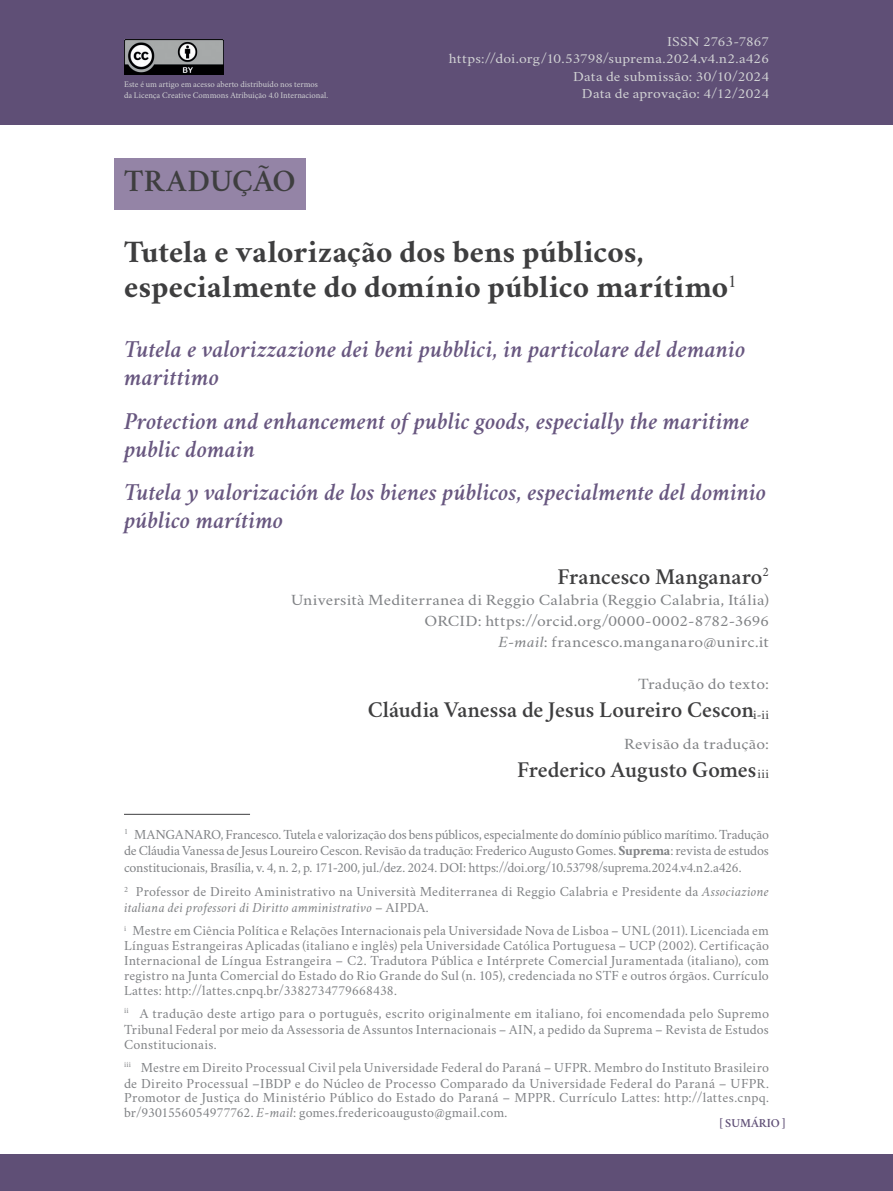
<style>
.page{position:relative;width:893px;height:1191px;background:#fff}
.page>*{position:absolute;margin:0;border:0;box-sizing:border-box;transform-origin:0 0}
.TITULO_DO_ARTIGO{font:700 31.5px/35px "Crimson";letter-spacing:.005em;color:#3e3e3f}
.Tt_barra_de_cor{font:600 31.5px "Crimson";letter-spacing:.015em;color:#3e3e3f}
.SUBTITULO_DO_ARTIGO{font:italic 600 24.5px/28px "Crimson";color:#685780}
.nome_AUTOR{font:600 22.75px "Crimson";color:#3e3e3f}
.info_AUTOR{font:15.75px "Crimson";letter-spacing:.015em;color:#808285;scale:1.12 1}
.FOOTNOTE{font:14px/14.9px "Crimson";letter-spacing:.01em;color:#808285;text-align:justify}
.ISSN___DATA{font:14px/17.5px "Crimson";letter-spacing:.01em;color:#d1d2d4;text-align:right;scale:1.12 1}
.nome_AUTOR-2{font:13.3px "Crimson";color:#3e3e3f}
.t1{font:600 12.25px "Crimson";color:#5f4f76}
.t2{font:8.75px/10.5px "Crimson";color:#d1d2d4}
.s1{font-style:italic}
.s2{font-weight:700}
</style>
<div class="page">
<div style="left:0;top:1154px;width:893px;height:37px;background:#5f4f76"></div>
<div style="left:0;top:0;width:893px;height:124px;background:#5f4f76"></div>
<img style="left:124px;top:40px;width:99px;height:35px">
<div style="left:114px;top:159px;width:191px;height:51px;background:#9484a6"></div>
<hr style="left:124px;top:814px;width:126px;height:1px;background:#3e3e3f">
<p class="t2" style="left:124px;top:78px;width:206px">Este é um artigo em acesso aberto distribuído nos termos da Licença Creative Commons Atribuição 4.0 Internacional.</p>
<p class="Tt_barra_de_cor" style="left:124px;top:158px;width:173px">TRADUÇÃO</p>
<p class="ISSN___DATA" style="left:449px;top:31px;width:287px">ISSN 2763-7867 https://doi.org/10.53798/suprema.2024.v4.n2.a426</p>
<p class="ISSN___DATA" style="left:573px;top:66px;width:176px">Data de submissão: 30/10/2024</p>
<p class="ISSN___DATA" style="left:582px;top:83px;width:168px">Data de aprovação: 4/12/2024</p>
<p class="TITULO_DO_ARTIGO" style="left:124px;top:234px;width:614px">Tutela e valorização dos bens públicos, especialmente do domínio público marítimo<sup>1</sup></p>
<p class="SUBTITULO_DO_ARTIGO" style="left:124px;top:335px;width:623px">Tutela e valorizzazione dei beni pubblici, in particolare del demanio marittimo</p>
<p class="SUBTITULO_DO_ARTIGO" style="left:124px;top:407px;width:627px">Protection and enhancement of public goods, especially the maritime public domain</p>
<p class="SUBTITULO_DO_ARTIGO" style="left:124px;top:478px;width:644px">Tutela y valorización de los bienes públicos, especialmente del dominio público marítimo</p>
<p class="nome_AUTOR" style="left:557px;top:560px;width:213px">Francesco Manganaro<sup>2</sup></p>
<p class="info_AUTOR" style="left:291px;top:587px;width:428px">Università Mediterranea di Reggio Calabria (Reggio Calabria, Itália)</p>
<p class="info_AUTOR" style="left:425px;top:608px;width:309px">ORCID: https://orcid.org/0000-0002-8782-3696</p>
<p class="info_AUTOR" style="left:498px;top:629px;width:243px"><span class="s1">E-mail</span>: francesco.manganaro@unirc.it</p>
<p class="info_AUTOR" style="left:638px;top:671px;width:118px">Tradução do texto:</p>
<p class="nome_AUTOR" style="left:368px;top:694px;width:388px">Cláudia Vanessa de Jesus Loureiro Cescon</p>
<p class="info_AUTOR" style="left:624px;top:731px;width:131px">Revisão da tradução:</p>
<p class="nome_AUTOR" style="left:517px;top:754px;width:241px">Frederico Augusto Gomes</p>
<p class="nome_AUTOR-2" style="left:753px;top:704px;width:17px">i-ii</p>
<p class="nome_AUTOR-2" style="left:758px;top:762px;width:13px">iii</p>
<p class="FOOTNOTE" style="left:124px;top:824px;width:646px;line-height:16.1px"><sup>1</sup> MANGANARO, Francesco. Tutela e valorização dos bens públicos, especialmente do domínio público marítimo. Tradução de Cláudia Vanessa de Jesus Loureiro Cescon. Revisão da tradução: Frederico Augusto Gomes. <span class="s2">Suprema</span>: revista de estudos constitucionais, Brasília, v. 4, n. 2, p. 171-200, jul./dez. 2024. DOI: https://doi.org/10.53798/suprema.2024.v4.n2.a426.</p>
<p class="FOOTNOTE" style="left:124px;top:882px;width:646px;line-height:15.8px"><sup>2</sup> Professor de Direito Aministrativo na Università Mediterranea di Reggio Calabria e Presidente da <span class="s1">Associazione italiana dei professori di Diritto amministrativo</span> – AIPDA.</p>
<p class="FOOTNOTE" style="left:124px;top:921px;width:646px"><sup>i</sup> Mestre em Ciência Política e Relações Internacionais pela Universidade Nova de Lisboa – UNL (2011). Licenciada em Línguas Estrangeiras Aplicadas (italiano e inglês) pela Universidade Católica Portuguesa – UCP (2002). Certificação Internacional de Língua Estrangeira – C2. Tradutora Pública e Intérprete Comercial Juramentada (italiano), com registro na Junta Comercial do Estado do Rio Grande do Sul (n. 105), credenciada no STF e outros órgãos. Currículo Lattes: http://lattes.cnpq.br/3382734779668438.</p>
<p class="FOOTNOTE" style="left:124px;top:1004px;width:647px;line-height:15.4px"><sup>ii</sup> A tradução deste artigo para o português, escrito originalmente em italiano, foi encomendada pelo Supremo Tribunal Federal por meio da Assessoria de Assuntos Internacionais – AIN, a pedido da Suprema – Revista de Estudos Constitucionais.</p>
<p class="FOOTNOTE" style="left:124px;top:1058px;width:646px"><sup>iii</sup> Mestre em Direito Processual Civil pela Universidade Federal do Paraná – UFPR. Membro do Instituto Brasileiro de Direito Processual –IBDP e do Núcleo de Processo Comparado da Universidade Federal do Paraná – UFPR.<br>Promotor de Justiça do Ministério Público do Estado do Paraná – MPPR. Currículo Lattes: http://lattes.cnpq. br/9301556054977762. <span class="s1">E-mail</span>: gomes.fredericoaugusto@gmail.com.</p>
<p class="t1" style="left:719px;top:1114px;width:68px">[ SUMÁRIO ]</p>
</div>
